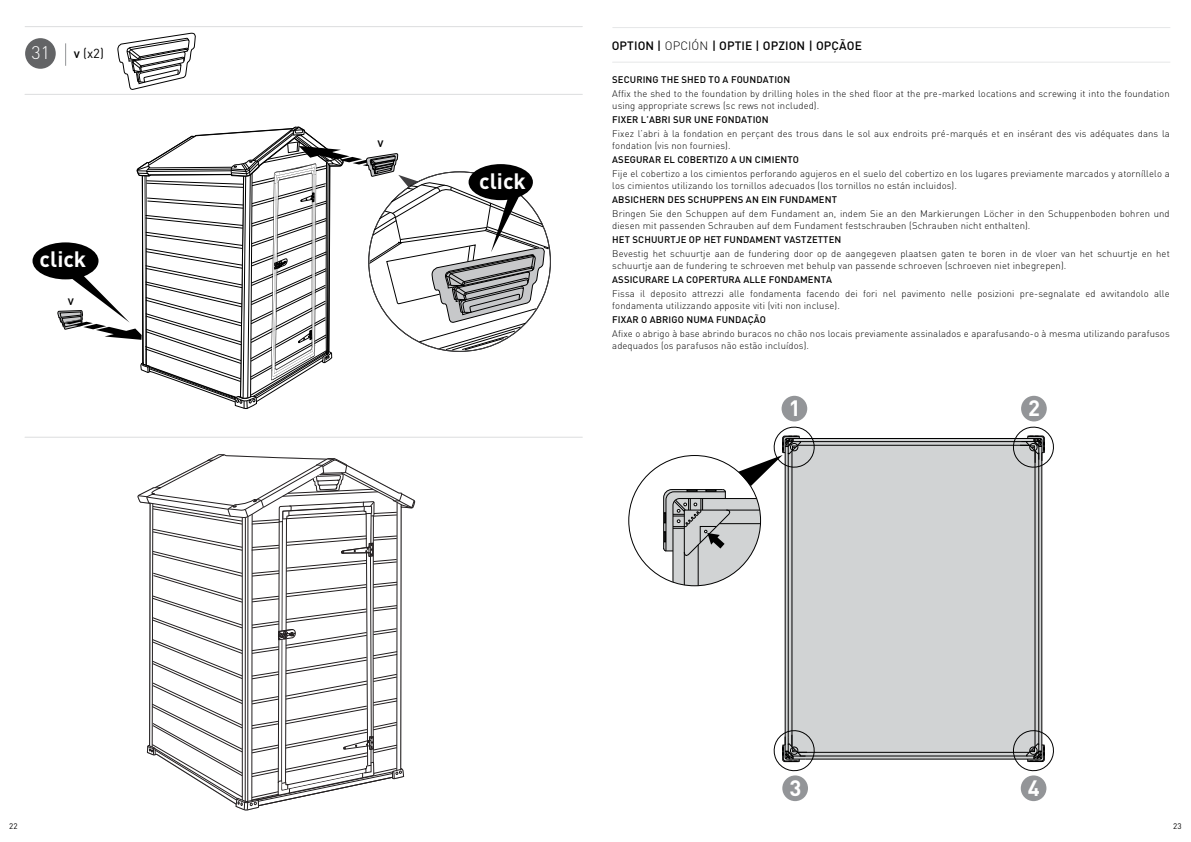
<style>
.page{position:relative;width:1191px;height:842px;background:#fff}
.page>*{position:absolute;margin:0;border:0;box-sizing:border-box;transform-origin:0 0}
.t1{font:700 22px "DIN";color:#fff}
.t2{font:300 18px "DIN";color:#fff}
.t3{font:13px "DIN";color:#000}
.t4{font:500 13px "DIN";color:#000}
.t5{font:500 12px "DIN";letter-spacing:.01em;color:#000}
.t6{font:300 9.5px/12px "DIN";letter-spacing:.01em;color:#000}
.t7{font:500 9.5px "DIN";letter-spacing:.01em;color:#000}
.t8{font:8px "DIN";color:#000}
.s1{font-weight:500}
.s2{font-weight:300}
</style>
<div class="page">
<hr style="left:25px;top:437px;width:557px;height:1px;background:#dcddde">
<div style="left:25px;top:38px;width:31px;height:31px;background:#636466;border-radius:50%"></div>
<hr style="left:25px;top:26px;width:557px;height:1px;background:#dcddde">
<hr style="left:25px;top:94px;width:557px;height:1px;background:#dcddde">
<svg style="left:117px;top:33px;width:79px;height:57px"></svg>
<svg style="left:65px;top:43px;width:1px;height:23px"></svg>
<svg style="left:33px;top:126px;width:517px;height:685px"></svg>
<svg style="left:663px;top:426px;width:391px;height:346px"></svg>
<div style="left:781px;top:396px;width:26px;height:25px;background:#939598;border-radius:50%"></div>
<div style="left:1021px;top:396px;width:25px;height:25px;background:#939598;border-radius:50%"></div>
<div style="left:782px;top:775px;width:26px;height:26px;background:#939598;border-radius:50%"></div>
<div style="left:1020px;top:775px;width:26px;height:26px;background:#939598;border-radius:50%"></div>
<hr style="left:613px;top:27px;width:557px;height:1px;background:#e6e7e8">
<hr style="left:612px;top:62px;width:558px;height:1px;background:#e6e7e8">
<h2 class="t2" style="left:32px;top:42px;width:20px">31</h2>
<h3 class="t3" style="left:74px;top:45px;width:32px"><span class="s1">v</span> (x2)</h3>
<h1 class="t1" style="left:40px;top:245px;width:48px">click</h1>
<h3 class="t4" style="left:68px;top:292px;width:8px">v</h3>
<h3 class="t4" style="left:377px;top:134px;width:8px">v</h3>
<h1 class="t1" style="left:479px;top:167px;width:48px">click</h1>
<p class="t5" style="left:612px;top:38px;width:252px">OPTION | <span class="s2">OPCIÓN</span> | OPTIE | OPZION | OPÇÃOE</p>
<p class="t7" style="left:612px;top:73px;width:180px">SECURING THE SHED TO A FOUNDATION</p>
<p class="t6" style="left:612px;top:87px;width:559px">Affix the shed to the foundation by drilling holes in the shed floor at the pre-marked locations and screwing it into the foundation using appropriate screws (sc rews not included).</p>
<p class="t7" style="left:612px;top:113px;width:158px">FIXER L’ABRI SUR UNE FONDATION</p>
<p class="t6" style="left:612px;top:127px;width:559px">Fixez l’abri à la fondation en perçant des trous dans le sol aux endroits pré-marqués et en insérant des vis adéquates dans la fondation (vis non fournies).</p>
<p class="t7" style="left:612px;top:153px;width:188px">ASEGURAR EL COBERTIZO A UN CIMIENTO</p>
<p class="t6" style="left:612px;top:167px;width:559px">Fije el cobertizo a los cimientos perforando agujeros en el suelo del cobertizo en los lugares previamente marcados y atorníllelo a los cimientos utilizando los tornillos adecuados (los tornillos no están incluidos).</p>
<p class="t7" style="left:612px;top:193px;width:226px">ABSICHERN DES SCHUPPENS AN EIN FUNDAMENT</p>
<p class="t6" style="left:612px;top:207px;width:559px">Bringen Sie den Schuppen auf dem Fundament an, indem Sie an den Markierungen Löcher in den Schuppenboden bohren und diesen mit passenden Schrauben auf dem Fundament festschrauben (Schrauben nicht enthalten).</p>
<p class="t7" style="left:612px;top:233px;width:231px">HET SCHUURTJE OP HET FUNDAMENT VASTZETTEN</p>
<p class="t6" style="left:612px;top:247px;width:559px">Bevestig het schuurtje aan de fundering door op de aangegeven plaatsen gaten te boren in de vloer van het schuurtje en het schuurtje aan de fundering te schroeven met behulp van passende schroeven (schroeven niet inbegrepen).</p>
<p class="t7" style="left:612px;top:273px;width:221px">ASSICURARE LA COPERTURA ALLE FONDAMENTA</p>
<p class="t6" style="left:612px;top:287px;width:559px">Fissa il deposito attrezzi alle fondamenta facendo dei fori nel pavimento nelle posizioni pre-segnalate ed avvitandolo alle fondamenta utilizzando apposite viti (viti non incluse).</p>
<p class="t7" style="left:612px;top:313px;width:155px">FIXAR O ABRIGO NUMA FUNDAÇÃO</p>
<p class="t6" style="left:612px;top:327px;width:559px">Afixe o abrigo à base abrindo buracos no chão nos locais previamente assinalados e aparafusando-o à mesma utilizando parafusos adequados (os parafusos não estão incluídos).</p>
<h1 class="t1" style="left:788px;top:394px;width:13px">1</h1>
<h1 class="t1" style="left:1028px;top:394px;width:13px">2</h1>
<h1 class="t1" style="left:789px;top:773px;width:13px">3</h1>
<h1 class="t1" style="left:1028px;top:773px;width:13px">4</h1>
<p class="t8" style="left:9px;top:821px;width:10px">22</p>
<p class="t8" style="left:1173px;top:821px;width:10px">23</p>
</div>
